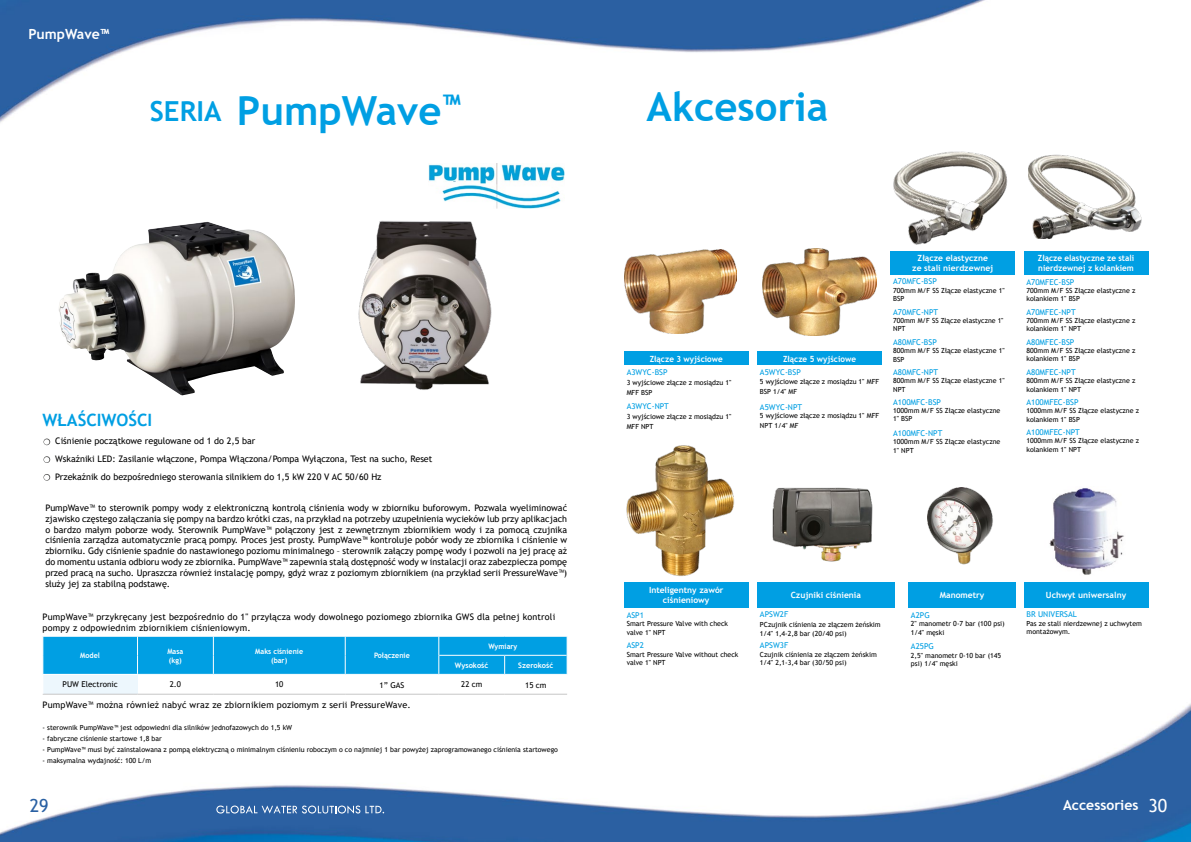
<style>
.page{position:relative;width:1191px;height:842px;background:#fff}
.page>*{position:absolute;margin:0;border:0;box-sizing:border-box;transform-origin:0 0}
.t1{font:700 40.1px "Trebuchet MS";color:#009fe3}
.t2{font:18px "Trebuchet MS";color:#2960a3}
.t3{font:700 17px "Trebuchet MS";color:#009fe3}
.t4{font:700 14px "Trebuchet MS";color:#fff}
.t5{font:9px/10.8px "Trebuchet MS";color:#000;text-align:justify}
.t6{font:9px/11px "Trebuchet MS";letter-spacing:.02em;color:#000}
.t7{font:700 8.5px/10px "Trebuchet MS";color:#fff;text-align:center}
.t8{font:700 8.5px/10px "Trebuchet MS";color:#fff;scale:.95 1}
.t9{font:8px "Trebuchet MS";color:#009fe3}
.t10{font:8px "Trebuchet MS";color:#000}
.t11{font:700 7.5px/9px "Trebuchet MS";color:#fff;scale:.95 1}
.t12{font:700 7.5px "Trebuchet MS";color:#fff}
.t13{font:7px/8.4px "Trebuchet MS";color:#000}
.s1{font-size:27.6px}
.s2{font-weight:400;font-size:18px}
</style>
<div class="page">
<img style="left:0;top:0;width:1191px;height:842px">
<img style="left:126px;top:222px;width:80px;height:28px">
<img style="left:429px;top:163px;width:136px;height:45px">
<img style="left:341px;top:217px;width:167px;height:175px">
<img style="left:624px;top:249px;width:112px;height:84px">
<img style="left:762px;top:249px;width:114px;height:86px">
<img style="left:890px;top:151px;width:125px;height:96px">
<img style="left:1028px;top:147px;width:120px;height:92px">
<img style="left:624px;top:439px;width:112px;height:143px">
<img style="left:752px;top:476px;width:144px;height:96px">
<img style="left:927px;top:488px;width:66px;height:87px">
<img style="left:1029px;top:486px;width:113px;height:91px">
<hr style="left:43px;top:694px;width:94px;height:1px;background:#c6c6c6">
<hr style="left:137px;top:694px;width:76px;height:1px;background:#c6c6c6">
<hr style="left:213px;top:694px;width:132px;height:1px;background:#c6c6c6">
<hr style="left:345px;top:694px;width:94px;height:1px;background:#c6c6c6">
<hr style="left:439px;top:694px;width:65px;height:1px;background:#c6c6c6">
<hr style="left:504px;top:694px;width:63px;height:1px;background:#c6c6c6">
<svg style="left:43px;top:636px;width:524px;height:58px"></svg>
<svg style="left:44px;top:438px;width:6px;height:7px"></svg>
<svg style="left:44px;top:456px;width:6px;height:7px"></svg>
<svg style="left:44px;top:474px;width:6px;height:7px"></svg>
<div style="left:624px;top:351px;width:124px;height:14px;background:#009fe3"></div>
<div style="left:624px;top:582px;width:124px;height:25px;background:#009fe3"></div>
<div style="left:757px;top:351px;width:125px;height:14px;background:#009fe3"></div>
<div style="left:757px;top:582px;width:137px;height:25px;background:#009fe3"></div>
<div style="left:890px;top:251px;width:125px;height:23px;background:#009fe3"></div>
<div style="left:1023px;top:251px;width:125px;height:23px;background:#009fe3"></div>
<div style="left:908px;top:582px;width:108px;height:25px;background:#009fe3"></div>
<div style="left:1023px;top:582px;width:125px;height:25px;background:#009fe3"></div>
<svg style="left:216px;top:805px;width:168px;height:9px;background:#6289ba"></svg>
<h3 class="t4" style="left:28px;top:25px;width:82px">PumpWave™</h3>
<h1 class="t1" style="left:150px;top:86px;width:311px"><span class="s1">SERIA</span> PumpWave<sup>™</sup></h1>
<h3 class="t3" style="left:43px;top:410px;width:111px">WŁAŚCIWOŚCI</h3>
<p class="t5" style="left:55px;top:432px;width:379px;line-height:18px;text-align:left">Ciśnienie początkowe regulowane od 1 do 2,5 bar<br>Wskaźniki LED: Zasilanie włączone, Pompa Włączona/Pompa Wyłączona, Test na sucho, Reset<br>Przekaźnik do bezpośredniego sterowania silnikiem do 1,5 kW 220 V AC 50/60 Hz</p>
<p class="t5" style="left:45px;top:502px;width:523px">PumpWave™ to sterownik pompy wody z elektroniczną kontrolą ciśnienia wody w zbiorniku buforowym. Pozwala wyeliminować zjawisko częstego załączania się pompy na bardzo krótki czas, na przykład na potrzeby uzupełnienia wycieków lub przy aplikacjach o bardzo małym poborze wody. Sterownik PumpWave™ połączony jest z zewnętrznym zbiornikiem wody i za pomocą czujnika ciśnienia zarządza automatycznie pracą pompy. Proces jest prosty. PumpWave™ kontroluje pobór wody ze zbiornika i ciśnienie w zbiorniku. Gdy ciśnienie spadnie do nastawionego poziomu minimalnego – sterownik załączy pompę wody i pozwoli na jej pracę aż do momentu ustania odbioru wody ze zbiornika. PumpWave™ zapewnia stałą dostępność wody w instalacji oraz zabezpiecza pompę przed pracą na sucho. Upraszcza również instalację pompy, gdyż wraz z poziomym zbiornikiem (na przykład serii PressureWave™) służy jej za stabilną podstawę.</p>
<p class="t6" style="left:43px;top:611px;width:514px">PumpWave™ przykręcany jest bezpośrednio do 1" przyłącza wody dowolnego poziomego zbiornika GWS dla pełnej kontroli pompy z odpowiednim zbiornikiem ciśnieniowym.</p>
<p class="t11" style="left:80px;top:651px;width:22px">Model</p>
<p class="t11" style="left:167px;top:647px;width:18px">Masa (kg)</p>
<p class="t11" style="left:255px;top:647px;width:52px;text-align:center">Maks ciśnienie (bar)</p>
<p class="t11" style="left:374px;top:651px;width:39px">Połączenie</p>
<p class="t11" style="left:488px;top:642px;width:32px">Wymiary</p>
<p class="t12" style="left:455px;top:660px;width:35px">Wysokość</p>
<p class="t12" style="left:518px;top:660px;width:36px">Szerokość</p>
<p class="t10" style="left:63px;top:679px;width:57px">PUW Electronic</p>
<p class="t10" style="left:170px;top:679px;width:13px">2.0</p>
<p class="t10" style="left:275px;top:679px;width:10px">10</p>
<p class="t10" style="left:379px;top:680px;width:26px">1” GAS</p>
<p class="t10" style="left:461px;top:679px;width:22px">22 cm</p>
<p class="t10" style="left:525px;top:680px;width:23px">15 cm</p>
<p class="t6" style="left:43px;top:699px;width:370px">PumpWave™ można również nabyć wraz ze zbiornikiem poziomym z serii PressureWave.</p>
<p class="t13" style="left:43px;top:723px;width:251px">- sterownik PumpWave™ jest odpowiedni dla silników jednofazowych do 1,5 kW</p>
<p class="t13" style="left:43px;top:734px;width:121px">- fabryczne ciśnienie startowe 1,8 bar</p>
<p class="t13" style="left:43px;top:745px;width:517px">- PumpWave™ musi być zainstalowana z pompą elektryczną o minimalnym ciśnieniu roboczym o co najmniej 1 bar powyżej zaprogramowanego ciśnienia startowego</p>
<p class="t13" style="left:43px;top:756px;width:110px">- maksymalna wydajność: 100 L/m</p>
<h1 class="t1" style="left:646px;top:82px;width:183px">Akcesoria</h1>
<p class="t8" style="left:649px;top:354px;width:78px">Złącze 3 wyjściowe</p>
<p class="t9" style="left:626px;top:367px;width:42px">A3WYC-BSP</p>
<p class="t13" style="left:626px;top:377px;width:106px;line-height:10px">3 wyjściowe złącze z mosiądzu 1"<br>MFF BSP</p>
<p class="t9" style="left:626px;top:401px;width:44px">A3WYC-NPT</p>
<p class="t13" style="left:626px;top:411px;width:106px;line-height:10px">3 wyjściowe złącze z mosiądzu 1"<br>MFF NPT</p>
<p class="t8" style="left:783px;top:354px;width:78px">Złącze 5 wyjściowe</p>
<p class="t9" style="left:760px;top:367px;width:42px">A5WYC-BSP</p>
<p class="t13" style="left:760px;top:376px;width:121px;line-height:10px">5 wyjściowe złącze z mosiądzu 1" MFF<br>BSP 1/4'' MF</p>
<p class="t9" style="left:760px;top:402px;width:44px">A5WYC-NPT</p>
<p class="t13" style="left:760px;top:411px;width:121px;line-height:10px">5 wyjściowe złącze z mosiądzu 1" MFF<br>NPT 1/4'' MF</p>
<p class="t7" style="left:912px;top:253px;width:83px">Złącze elastyczne ze stali nierdzewnej</p>
<p class="t9" style="left:893px;top:276px;width:45px">A70MFC-BSP</p>
<p class="t13" style="left:893px;top:286px;width:113px">700mm M/F SS Złącze elastyczne 1"<br>BSP</p>
<p class="t9" style="left:893px;top:307px;width:46px">A70MFC-NPT</p>
<p class="t13" style="left:893px;top:316px;width:112px">700mm M/F SS Złącze elastyczne 1"<br>NPT</p>
<p class="t9" style="left:893px;top:337px;width:45px">A80MFC-BSP</p>
<p class="t13" style="left:893px;top:346px;width:113px">800mm M/F SS Złącze elastyczne 1"<br>BSP</p>
<p class="t9" style="left:893px;top:367px;width:46px">A80MFC-NPT</p>
<p class="t13" style="left:893px;top:377px;width:113px">800mm M/F SS Złącze elastyczne 1"<br>NPT</p>
<p class="t9" style="left:893px;top:397px;width:49px">A100MFC-BSP</p>
<p class="t13" style="left:893px;top:406px;width:109px">1000mm M/F SS Złącze elastyczne<br>1" BSP</p>
<p class="t9" style="left:893px;top:428px;width:51px">A100MFC-NPT</p>
<p class="t13" style="left:893px;top:438px;width:109px">1000mm M/F SS Złącze elastyczne<br>1" NPT</p>
<p class="t8" style="left:1037px;top:253px;width:103px">Złącze elastyczne ze stali nierdzewnej z kolankiem</p>
<p class="t9" style="left:1026px;top:277px;width:49px">A70MFEC-BSP</p>
<p class="t13" style="left:1026px;top:286px;width:110px">700mm M/F SS Złącze elastyczne z kolankiem 1" BSP</p>
<p class="t9" style="left:1026px;top:307px;width:51px">A70MFEC-NPT</p>
<p class="t13" style="left:1026px;top:316px;width:110px">700mm M/F SS Złącze elastyczne z kolankiem 1" NPT</p>
<p class="t9" style="left:1026px;top:337px;width:49px">A80MFEC-BSP</p>
<p class="t13" style="left:1026px;top:346px;width:110px">800mm M/F SS Złącze elastyczne z kolankiem 1" BSP</p>
<p class="t9" style="left:1026px;top:367px;width:51px">A80MFEC-NPT</p>
<p class="t13" style="left:1026px;top:376px;width:110px">800mm M/F SS Złącze elastyczne z kolankiem 1" NPT</p>
<p class="t9" style="left:1026px;top:397px;width:54px">A100MFEC-BSP</p>
<p class="t13" style="left:1026px;top:406px;width:114px">1000mm M/F SS Złącze elastyczne z kolankiem 1" BSP</p>
<p class="t9" style="left:1026px;top:427px;width:55px">A100MFEC-NPT</p>
<p class="t13" style="left:1026px;top:437px;width:114px">1000mm M/F SS Złącze elastyczne z kolankiem 1" NPT</p>
<p class="t7" style="left:649px;top:585px;width:76px">Inteligentny zawór ciśnieniowy</p>
<p class="t9" style="left:626px;top:610px;width:19px">ASP1</p>
<p class="t13" style="left:626px;top:620px;width:103px">Smart Pressure Valve with check valve 1" NPT</p>
<p class="t9" style="left:626px;top:640px;width:19px">ASP2</p>
<p class="t13" style="left:626px;top:650px;width:113px">Smart Pressure Valve without check valve 1" NPT</p>
<p class="t7" style="left:790px;top:590px;width:72px">Czujniki ciśnienia</p>
<p class="t9" style="left:760px;top:609px;width:30px">APSW2F</p>
<p class="t13" style="left:760px;top:620px;width:122px">PCzujnik ciśnienia ze złączem żeńskim<br>1/4" 1,4-2,8 bar (20/40 psi)</p>
<p class="t9" style="left:760px;top:640px;width:30px">APSW3F</p>
<p class="t13" style="left:760px;top:650px;width:118px">Czujnik ciśnienia ze złączem żeńskim<br>1/4" 2,1-3,4 bar (30/50 psi)</p>
<p class="t7" style="left:939px;top:590px;width:46px">Manometry</p>
<p class="t9" style="left:911px;top:610px;width:20px">A2PG</p>
<p class="t13" style="left:911px;top:620px;width:95px">2" manometr 0-7 bar (100 psi)<br>1/4" męski</p>
<p class="t9" style="left:911px;top:641px;width:24px">A25PG</p>
<p class="t13" style="left:911px;top:651px;width:92px">2,5" manometr 0-10 bar (145 psi) 1/4" męski</p>
<p class="t7" style="left:1046px;top:590px;width:82px">Uchwyt uniwersalny</p>
<p class="t9" style="left:1026px;top:609px;width:52px">BR UNIVERSAL</p>
<p class="t13" style="left:1026px;top:619px;width:117px">Pas ze stali nierdzewnej z uchwytem montażowym.</p>
<h2 class="t2" style="left:30px;top:794px;width:20px">29</h2>
<h3 class="t4" style="left:1063px;top:796px;width:106px">Accessories <span class="s2">30</span></h3>
</div>
